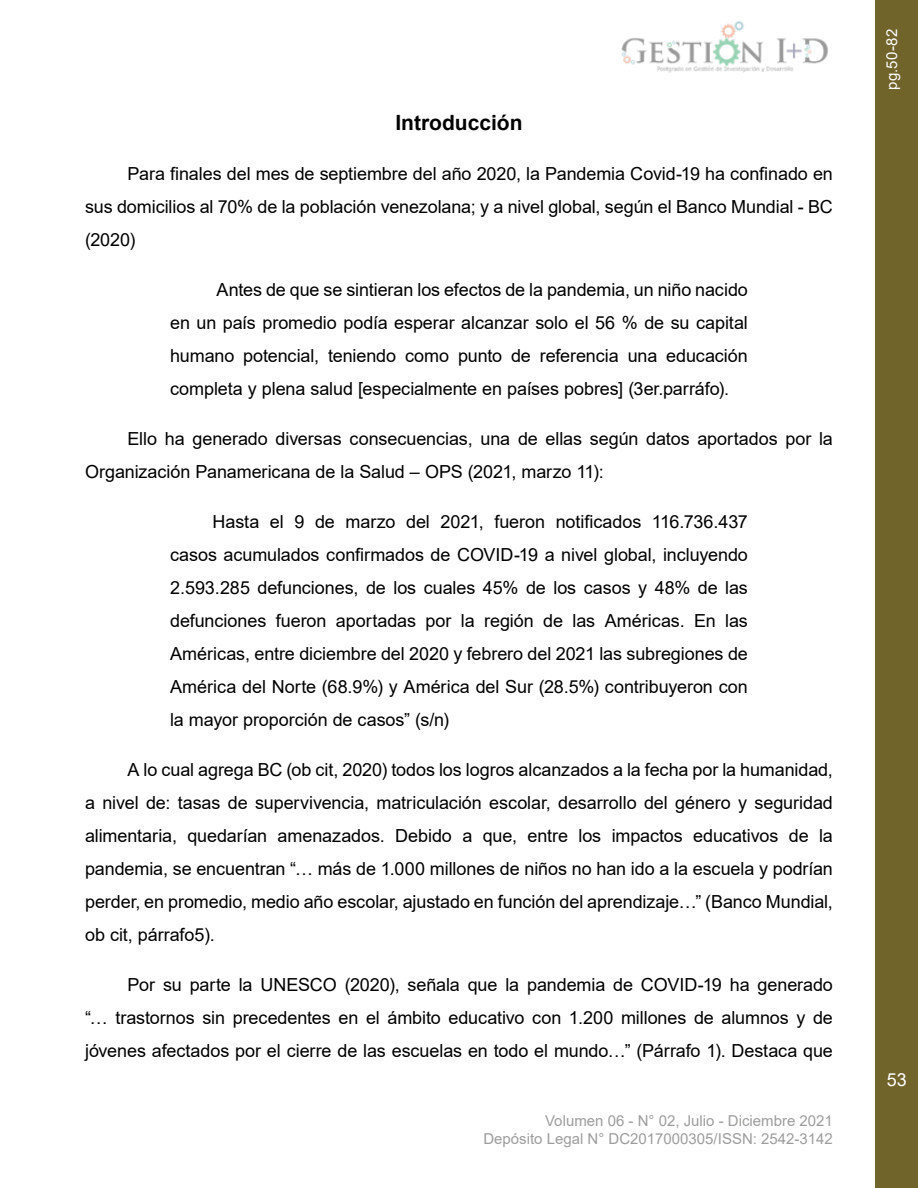
<style>
.page{position:relative;width:918px;height:1188px;background:#fff}
.page>*{position:absolute;margin:0;border:0;box-sizing:border-box;transform-origin:0 0}
.t1{font:700 21px "Arial";color:#000}
.t2{font:18px/33px "Arial";letter-spacing:-.005em;color:#000;text-align:justify}
.t3{font:18px "Arial";color:#fff}
.t4{font:15px/18px "Arial";color:#9d9d9c;text-align:right}
.t5{font:15px "Arial";color:#fff}
</style>
<div class="page">
<div style="left:876px;top:0;width:42px;height:1188px;background:#71642b"></div>
<img style="left:621px;top:21px;width:207px;height:52px">
<p class="t1" style="left:395px;top:108px;width:129px">Introducción</p>
<p class="t2" style="left:85px;top:157px;width:749px;text-indent:43px">Para finales del mes de septiembre del año 2020, la Pandemia Covid-19 ha confinado en sus domicilios al 70% de la población venezolana; y a nivel global, según el Banco Mundial - BC (2020)</p>
<p class="t2" style="left:170px;top:273px;width:579px;text-indent:46px">Antes de que se sintieran los efectos de la pandemia, un niño nacido en un país promedio podía esperar alcanzar solo el 56 % de su capital humano potencial, teniendo como punto de referencia una educación completa y plena salud [especialmente en países pobres] (3er.parráfo).</p>
<p class="t2" style="left:85px;top:422px;width:749px;text-indent:43px">Ello ha generado diversas consecuencias, una de ellas según datos aportados por la<br>Organización Panamericana de la Salud – OPS (2021, marzo 11):</p>
<p class="t2" style="left:170px;top:505px;width:579px;text-indent:43px">Hasta el 9 de marzo del 2021, fueron notificados 116.736.437 casos acumulados confirmados de COVID-19 a nivel global, incluyendo 2.593.285 defunciones, de los cuales 45% de los casos y 48% de las defunciones fueron aportadas por la región de las Américas. En las Américas, entre diciembre del 2020 y febrero del 2021 las subregiones de América del Norte (68.9%) y América del Sur (28.5%) contribuyeron con la mayor proporción de casos” (s/n)</p>
<p class="t2" style="left:85px;top:753px;width:749px;text-indent:43px">A lo cual agrega BC (ob cit, 2020) todos los logros alcanzados a la fecha por la humanidad, a nivel de: tasas de supervivencia, matriculación escolar, desarrollo del género y seguridad alimentaria, quedarían amenazados. Debido a que, entre los impactos educativos de la pandemia, se encuentran “… más de 1.000 millones de niños no han ido a la escuela y podrían perder, en promedio, medio año escolar, ajustado en función del aprendizaje…” (Banco Mundial, ob cit, párrafo5).</p>
<p class="t2" style="left:85px;top:968px;width:749px;text-indent:43px">Por su parte la UNESCO (2020), señala que la pandemia de COVID-19 ha generado “… trastornos sin precedentes en el ámbito educativo con 1.200 millones de alumnos y de jóvenes afectados por el cierre de las escuelas en todo el mundo…” (Párrafo 1). Destaca que</p>
<p class="t4" style="left:483px;top:1112px;width:351px">Volumen 06 - N° 02, Julio - Diciembre 2021<br>Depósito Legal N° DC2017000305/ISSN: 2542-3142</p>
<p class="t5" style="left:882px;top:90px;width:62px;rotate:-90deg">pg.50-82</p>
<p class="t3" style="left:887px;top:1068px;width:22px">53</p>
</div>
